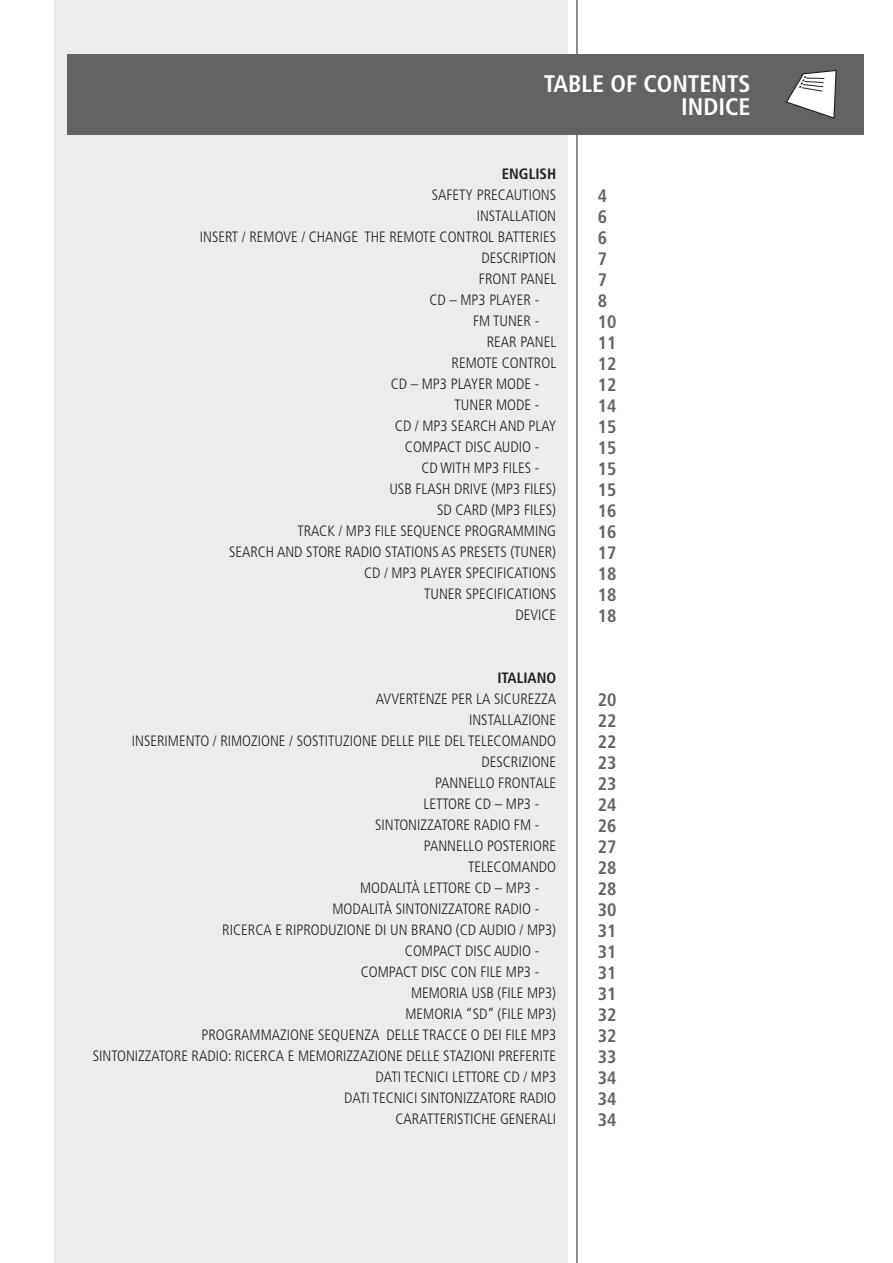
<style>
.page{position:relative;width:893px;height:1263px;background:#fff}
.page>*{position:absolute;margin:0;border:0;box-sizing:border-box;transform-origin:0 0}
.t1{font:700 condensed 24px/22.5px "Frutiger LT Std";color:#fff;text-align:right}
.t2{font:700 condensed 18px/21px "Frutiger LT Std";color:#636366}
.t3{font:300 condensed 15px "Frutiger LT Std";color:#231f20}
.t4{font:700 condensed 15px "Frutiger LT Std";color:#231f20}
</style>
<div class="page">
<div style="left:54px;top:0;width:514px;height:1263px;background:#ececee"></div>
<hr style="left:577px;top:0;width:1px;height:1263px;background:#231f20">
<div style="left:67px;top:54px;width:797px;height:81px;background:#636366"></div>
<svg style="left:786px;top:70px;width:51px;height:49px"></svg>
<h1 class="t1" style="left:544px;top:73px;width:208px">TABLE OF CONTENTS<br>INDICE</h1>
<p class="t4" style="left:502px;top:164px;width:56px">ENGLISH</p>
<p class="t3" style="left:432px;top:186px;width:126px">SAFETY PRECAUTIONS</p>
<p class="t3" style="left:477px;top:207px;width:81px">INSTALLATION</p>
<p class="t3" style="left:200px;top:228px;width:358px">INSERT / REMOVE / CHANGE THE REMOTE CONTROL BATTERIES</p>
<p class="t3" style="left:481px;top:249px;width:76px">DESCRIPTION</p>
<p class="t3" style="left:479px;top:270px;width:79px">FRONT PANEL</p>
<p class="t3" style="left:429px;top:291px;width:111px">CD – MP3 PLAYER -</p>
<p class="t3" style="left:473px;top:312px;width:68px">FM TUNER -</p>
<p class="t3" style="left:487px;top:333px;width:71px">REAR PANEL</p>
<p class="t3" style="left:452px;top:354px;width:106px">REMOTE CONTROL</p>
<p class="t3" style="left:391px;top:375px;width:150px">CD – MP3 PLAYER MODE -</p>
<p class="t3" style="left:454px;top:396px;width:86px">TUNER MODE -</p>
<p class="t3" style="left:395px;top:417px;width:163px">CD / MP3 SEARCH AND PLAY</p>
<p class="t3" style="left:405px;top:438px;width:136px">COMPACT DISC AUDIO -</p>
<p class="t3" style="left:421px;top:459px;width:119px">CD WITH MP3 FILES -</p>
<p class="t3" style="left:389px;top:480px;width:168px">USB FLASH DRIVE (MP3 FILES)</p>
<p class="t3" style="left:437px;top:501px;width:121px">SD CARD (MP3 FILES)</p>
<p class="t3" style="left:297px;top:522px;width:260px">TRACK / MP3 FILE SEQUENCE PROGRAMMING</p>
<p class="t3" style="left:229px;top:543px;width:329px">SEARCH AND STORE RADIO STATIONS AS PRESETS (TUNER)</p>
<p class="t3" style="left:364px;top:564px;width:194px">CD / MP3 PLAYER SPECIFICATIONS</p>
<p class="t3" style="left:424px;top:585px;width:134px">TUNER SPECIFICATIONS</p>
<p class="t3" style="left:515px;top:606px;width:42px">DEVICE</p>
<p class="t4" style="left:497px;top:668px;width:60px">ITALIANO</p>
<p class="t3" style="left:376px;top:690px;width:182px">AVVERTENZE PER LA SICUREZZA</p>
<p class="t3" style="left:469px;top:711px;width:89px">INSTALLAZIONE</p>
<p class="t3" style="left:132px;top:732px;width:426px">INSERIMENTO / RIMOZIONE / SOSTITUZIONE DELLE PILE DEL TELECOMANDO</p>
<p class="t3" style="left:481px;top:753px;width:76px">DESCRIZIONE</p>
<p class="t3" style="left:435px;top:774px;width:123px">PANNELLO FRONTALE</p>
<p class="t3" style="left:423px;top:795px;width:117px">LETTORE CD – MP3 -</p>
<p class="t3" style="left:375px;top:816px;width:166px">SINTONIZZATORE RADIO FM -</p>
<p class="t3" style="left:424px;top:837px;width:134px">PANNELLO POSTERIORE</p>
<p class="t3" style="left:468px;top:858px;width:90px">TELECOMANDO</p>
<p class="t3" style="left:360px;top:879px;width:181px">MODALITÀ LETTORE CD – MP3 -</p>
<p class="t3" style="left:332px;top:900px;width:208px">MODALITÀ SINTONIZZATORE RADIO -</p>
<p class="t3" style="left:222px;top:921px;width:335px">RICERCA E RIPRODUZIONE DI UN BRANO (CD AUDIO / MP3)</p>
<p class="t3" style="left:405px;top:942px;width:136px">COMPACT DISC AUDIO -</p>
<p class="t3" style="left:361px;top:963px;width:180px">COMPACT DISC CON FILE MP3 -</p>
<p class="t3" style="left:411px;top:984px;width:147px">MEMORIA USB (FILE MP3)</p>
<p class="t3" style="left:405px;top:1005px;width:152px">MEMORIA “SD” (FILE MP3)</p>
<p class="t3" style="left:201px;top:1026px;width:356px">PROGRAMMAZIONE SEQUENZA DELLE TRACCE O DEI FILE MP3</p>
<p class="t3" style="left:93px;top:1047px;width:465px">SINTONIZZATORE RADIO: RICERCA E MEMORIZZAZIONE DELLE STAZIONI PREFERITE</p>
<p class="t3" style="left:375px;top:1068px;width:182px">DATI TECNICI LETTORE CD / MP3</p>
<p class="t3" style="left:344px;top:1089px;width:214px">DATI TECNICI SINTONIZZATORE RADIO</p>
<p class="t3" style="left:395px;top:1110px;width:162px">CARATTERISTICHE GENERALI</p>
<p class="t2" style="left:598px;top:185px;width:20px">4<br>6<br>6<br>7<br>7<br>8<br>10<br>11<br>12<br>12<br>14<br>15<br>15<br>15<br>15<br>16<br>16<br>17<br>18<br>18<br>18</p>
<p class="t2" style="left:598px;top:689px;width:20px;text-align:justify">20<br>22<br>22<br>23<br>23<br>24<br>26<br>27<br>28<br>28<br>30<br>31<br>31<br>31<br>31<br>32<br>32<br>33<br>34<br>34<br>34</p>
</div>
